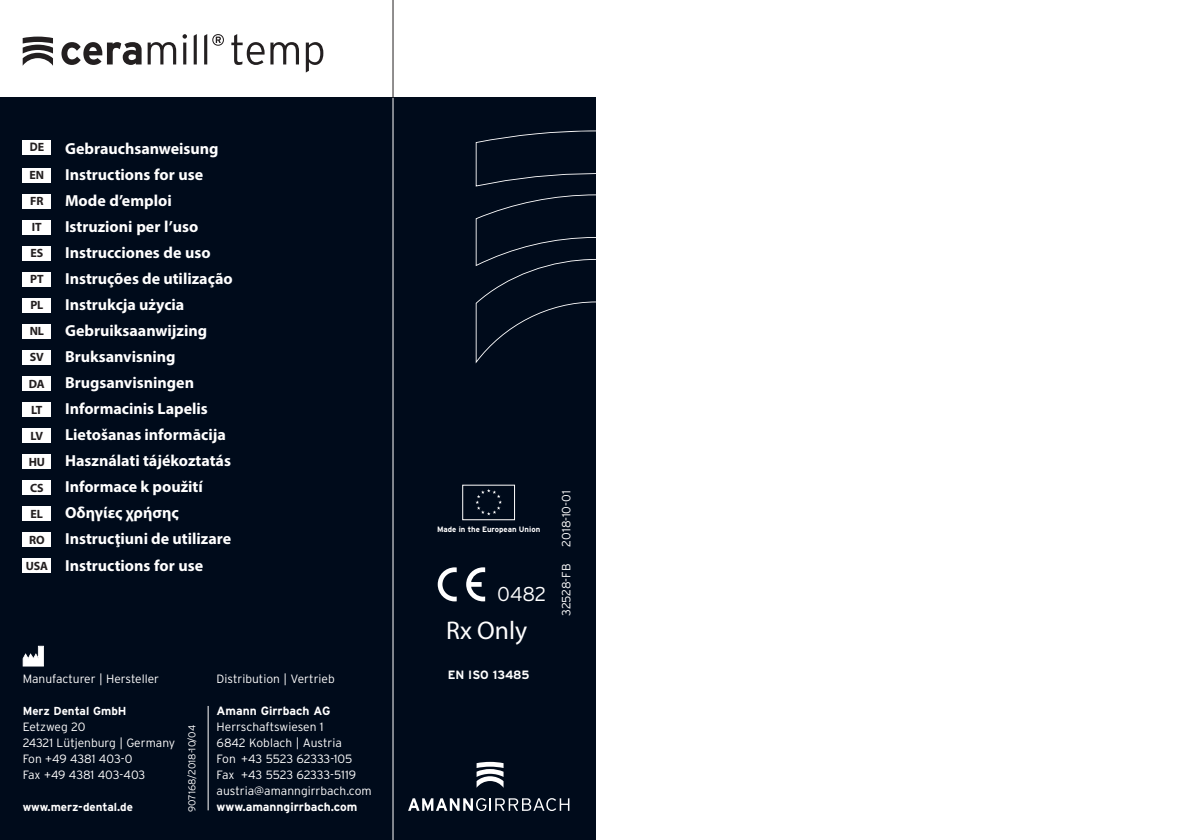
<style>
.page{position:relative;width:1191px;height:840px;background:#fff}
.page>*{position:absolute;margin:0;border:0;box-sizing:border-box;transform-origin:0 0}
.t1{font:25.6px "Myriad Pro";color:#fff}
.t2{font:300 20px "Interstate";color:#fff}
.t3{font:700 16px/26px "Myriad Pro";color:#fff}
.t4{font:300 12px/16px "Interstate";color:#fff}
.t5{font:700 12px "Interstate";color:#fff}
.t6{font:700 12px/26px "Myriad Pro";letter-spacing:-.01em;color:#231f20;text-align:center}
.t7{font:700 12px "Interstate";color:#231f20}
.t8{font:700 11.6px "Interstate";color:#fff}
.t9{font:300 10px "Interstate";color:#fff}
.t10{font:700 7.8px "Interstate";color:#fff}
.s1{font-family:"Myriad Pro"}
</style>
<div class="page">
<div style="left:0;top:98px;width:595px;height:741px;background:#000b1b"></div>
<hr style="left:392px;top:98px;width:1px;height:741px;background:#fff">
<svg style="left:476px;top:130px;width:119px;height:233px"></svg>
<svg style="left:476px;top:761px;width:27px;height:26px"></svg>
<svg style="left:408px;top:798px;width:161px;height:12px"></svg>
<hr style="left:392px;top:0;width:1px;height:98px;background:#231f20">
<div style="left:462px;top:484px;width:53px;height:36px;border:1px solid #fff"></div>
<svg style="left:475px;top:489px;width:27px;height:26px"></svg>
<svg style="left:438px;top:567px;width:19px;height:34px"></svg>
<svg style="left:466px;top:567px;width:19px;height:34px"></svg>
<hr style="left:208px;top:705px;width:1px;height:104px;background:#fff">
<svg style="left:23px;top:645px;width:21px;height:21px"></svg>
<svg style="left:61px;top:42px;width:81px;height:23px"></svg>
<svg style="left:148px;top:42px;width:28px;height:22px"></svg>
<hr style="left:183px;top:43px;width:3px;height:21px;background:#231f20">
<svg style="left:182px;top:34px;width:5px;height:5px"></svg>
<svg style="left:194px;top:34px;width:3px;height:30px"></svg>
<svg style="left:231px;top:34px;width:33px;height:31px"></svg>
<svg style="left:270px;top:42px;width:29px;height:22px"></svg>
<svg style="left:306px;top:42px;width:17px;height:30px"></svg>
<svg style="left:23px;top:37px;width:30px;height:29px"></svg>
<svg style="left:204px;top:34px;width:20px;height:30px"></svg>
<div style="left:23px;top:140px;width:28px;height:14px;background:#fff"></div>
<div style="left:23px;top:168px;width:28px;height:14px;background:#fff"></div>
<div style="left:23px;top:194px;width:28px;height:14px;background:#fff"></div>
<div style="left:23px;top:220px;width:28px;height:14px;background:#fff"></div>
<div style="left:23px;top:246px;width:28px;height:14px;background:#fff"></div>
<div style="left:23px;top:272px;width:28px;height:14px;background:#fff"></div>
<div style="left:23px;top:298px;width:28px;height:14px;background:#fff"></div>
<div style="left:23px;top:324px;width:28px;height:14px;background:#fff"></div>
<div style="left:23px;top:350px;width:28px;height:14px;background:#fff"></div>
<div style="left:23px;top:376px;width:28px;height:14px;background:#fff"></div>
<div style="left:23px;top:402px;width:28px;height:14px;background:#fff"></div>
<div style="left:23px;top:428px;width:28px;height:14px;background:#fff"></div>
<div style="left:23px;top:454px;width:28px;height:14px;background:#fff"></div>
<div style="left:23px;top:480px;width:28px;height:14px;background:#fff"></div>
<div style="left:23px;top:506px;width:28px;height:14px;background:#fff"></div>
<div style="left:23px;top:532px;width:28px;height:14px;background:#fff"></div>
<div style="left:23px;top:558px;width:28px;height:14px;background:#fff"></div>
<p class="t7" style="left:29px;top:140px;width:16px">D<span class="s1">E</span></p>
<p class="t6" style="left:26px;top:163px;width:24px">EN<br>FR<br>IT<br>ES<br>PT<br>PL<br>NL<br>SV<br>DA<br>LT<br>LV<br>HU<br>CS<br>EL<br>RO<br>USA</p>
<p class="t3" style="left:65px;top:137px;width:169px">Gebrauchsanweisung<br>Instructions for use<br>Mode d’emploi<br>Istruzioni per l’uso<br>Instrucciones de uso<br>Instruções de utilização<br>Instrukcja użycia<br>Gebruiksaanwijzing<br>Bruksanvisning<br>Brugsanvisningen<br>Informacinis Lapelis<br>Lietošanas informācija<br>Használati tájékoztatás<br>Informace k použití<br>Οδηγίες χρήσης<br>Instrucţiuni de utilizare<br>Instructions for use</p>
<p class="t10" style="left:437px;top:524px;width:105px">Made in the European Union</p>
<p class="t2" style="left:497px;top:582px;width:50px">0482</p>
<h1 class="t1" style="left:446px;top:620px;width:82px">Rx Only</h1>
<p class="t4" style="left:23px;top:670px;width:138px">Manufacturer | Hersteller</p>
<p class="t5" style="left:448px;top:667px;width:83px">EN ISO 13485</p>
<p class="t8" style="left:23px;top:704px;width:105px">Merz Dental GmbH</p>
<p class="t4" style="left:23px;top:718px;width:154px">Eetzweg 20<br>24321 Lütjenburg | Germany<br>Fon +49 4381 403-0<br>Fax +49 4381 403-403</p>
<p class="t8" style="left:23px;top:799px;width:112px">www.merz-dental.de</p>
<p class="t4" style="left:217px;top:670px;width:120px">Distribution | Vertrieb</p>
<p class="t5" style="left:217px;top:703px;width:115px">Amann Girrbach AG</p>
<p class="t4" style="left:217px;top:718px;width:156px">Herrschaftswiesen 1<br>6842 Koblach | Austria<br>Fon +43 5523 62333-105<br>Fax +43 5523 62333-5119 austria@amanngirrbach.com</p>
<p class="t5" style="left:217px;top:799px;width:142px">www.amanngirrbach.com</p>
<p class="t9" style="left:186px;top:811px;width:88px;rotate:-90deg">907168/2018-10/04</p>
<p class="t4" style="left:558px;top:546px;width:57px;rotate:-90deg">2018-10-01</p>
<p class="t4" style="left:558px;top:615px;width:53px;rotate:-90deg">32528-FB</p>
</div>
